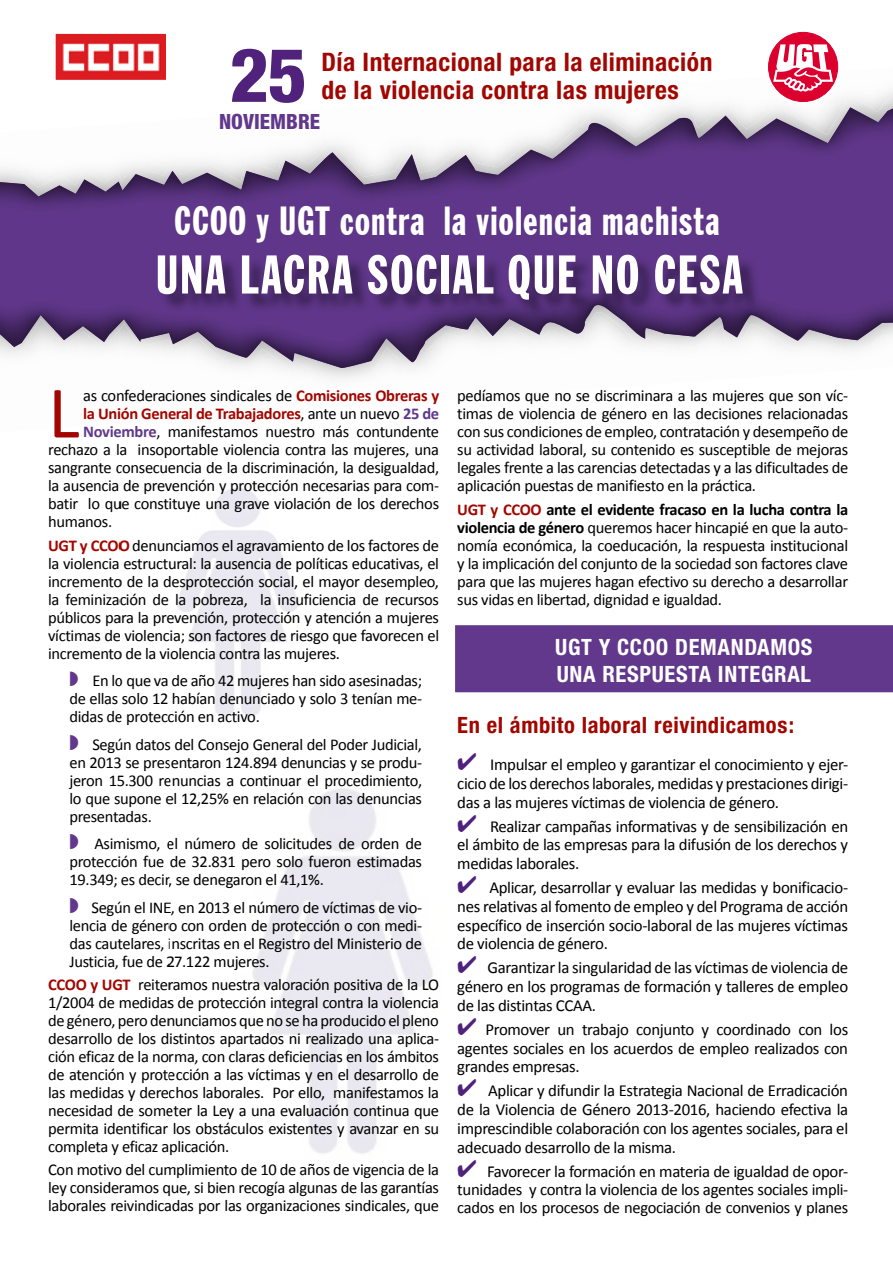
<style>
.page{position:relative;width:893px;height:1263px;background:#fff}
.page>*{position:absolute;margin:0;border:0;box-sizing:border-box;transform-origin:0 0}
.t1{font:800 condensed 75px "Helvetica Neue";color:#50227b}
.t2{font:74.55px "Calibri";color:#a20600}
.t3{font:extra-condensed 54px "Franklin Gothic BT";letter-spacing:.025em;color:#fff}
.t4{font:extra-condensed 40.5px "Franklin Gothic BT";letter-spacing:.015em;color:#fff}
.t5{font:700 condensed 25.5px/28.5px "Helvetica Neue";letter-spacing:.02em;color:#a20600}
.t6{font:700 condensed 22.5px/27px "Helvetica Neue";letter-spacing:.03em;color:#fff}
.t7{font:700 condensed 22.5px "Helvetica Neue";letter-spacing:.03em;color:#a20600}
.t8{font:800 condensed 21px "Helvetica Neue";color:#61388b}
.t9{font:16.8px/18.8px "Calibri";letter-spacing:-.02em;color:#000;text-align:justify}
.t10{font:16.5px/18px "Calibri";letter-spacing:-.02em;color:#000;text-align:justify}
.t11{font:700 16.5px "Calibri";letter-spacing:-.02em;color:#a20600}
.s1{font-weight:700;color:#a20600}
.s2{font-weight:400;color:#000}
.s3{color:#61388b}
.s4{font-weight:700;color:#61388b}
.s5{font-weight:700}
.s6{color:#50227b}
.s7{font-size:16.5px}
</style>
<div class="page">
<img style="left:0;top:95px;width:893px;height:273px">
<img style="left:57px;top:35px;width:108px;height:44px">
<div style="left:55px;top:33px;width:112px;height:48px;border:1px solid #fff"></div>
<svg style="left:767px;top:31px;width:72px;height:72px"></svg>
<div style="left:766px;top:30px;width:74px;height:74px;border:1px solid #fff;border-radius:50%"></div>
<div style="left:768px;top:32px;width:70px;height:70px;background:#dc002e;border-radius:50%"></div>
<div style="left:768px;top:32px;width:70px;height:70px;border:1px solid #dc002e;border-radius:50%"></div>
<svg style="left:773px;top:44px;width:60px;height:49px"></svg>
<svg style="left:217px;top:95px;width:106px;height:71px"></svg>
<div style="left:159px;top:255px;width:604px;height:65px;background:#000;opacity:.4"></div>
<div style="left:455px;top:625px;width:438px;height:68px;background:#61388b"></div>
<img style="left:252px;top:788px;width:181px;height:366px">
<img style="left:176px;top:488px;width:123px;height:228px">
<h1 class="t1" style="left:229px;top:29px;width:79px">25</h1>
<p class="t8" style="left:219px;top:109px;width:103px">NOVIEMBRE</p>
<h3 class="t5" style="left:321px;top:47px;width:392px">Día Internacional para la eliminación de la violencia contra las mujeres</h3>
<h3 class="t4" style="left:174px;top:197px;width:547px">CCOO y UGT contra la violencia machista</h3>
<h3 class="t3" style="left:156px;top:243px;width:589px">UNA LACRA SOCIAL QUE NO CESA</h3>
<h2 class="t2" style="left:48px;top:366px;width:33px">L</h2>
<p class="t10" style="left:83px;top:386px;width:357px">as confederaciones sindicales de <span class="s1">Comisiones Obreras y</span></p>
<p class="t11" style="left:83px;top:404px;width:357px">la Unión General de Trabajadores<span class="s2">, ante un nuevo</span> <span class="s3">25 de</span></p>
<p class="t10" style="left:83px;top:422px;width:357px"><span class="s4">Noviembre</span>, manifestamos nuestro más contundente</p>
<p class="t10" style="left:48px;top:440px;width:392px">rechazo a la insoportable violencia contra las mujeres, una</p>
<p class="t10" style="left:48px;top:458px;width:392px">sangrante consecuencia de la discriminación, la desigualdad,</p>
<p class="t10" style="left:48px;top:476px;width:393px">la ausencia de prevención y protección necesarias para com-</p>
<p class="t10" style="left:48px;top:494px;width:392px">batir lo que constituye una grave violación de los derechos</p>
<p class="t10" style="left:48px;top:512px;width:66px">humanos.</p>
<p class="t10" style="left:48px;top:535px;width:392px"><span class="s1">UGT y CCOO</span> denunciamos el agravamiento de los factores de la violencia estructural: la ausencia de políticas educativas, el incremento de la desprotección social, el mayor desempleo, la feminización de la pobreza, la insuficiencia de recursos públicos para la prevención, protección y atención a mujeres víctimas de violencia; son factores de riesgo que favorecen el incremento de la violencia contra las mujeres.</p>
<p class="t10" style="left:69px;top:671px;width:354px;text-indent:23px">En lo que va de año 42 mujeres han sido asesinadas; de ellas solo 12 habían denunciado y solo 3 tenían me&shy;didas de protección en activo.</p>
<p class="t10" style="left:69px;top:734px;width:354px;text-indent:23px">Según datos del Consejo General del Poder Judicial, en 2013 se presentaron 124.894 denuncias y se produ&shy;jeron 15.300 renuncias a continuar el procedimiento, lo que supone el 12,25% en relación con las denuncias presentadas.</p>
<p class="t10" style="left:69px;top:834px;width:354px;text-indent:25px">Asimismo, el número de solicitudes de orden de protección fue de 32.831 pero solo fueron estimadas 19.349; es decir, se denegaron el 41,1%.</p>
<p class="t10" style="left:69px;top:898px;width:354px;text-indent:22px">Según el INE, en 2013 el número de víctimas de vio&shy;lencia de género con orden de protección o con medi&shy;das cautelares, inscritas en el Registro del Ministerio de Justicia, fue de 27.122 mujeres.</p>
<p class="t10" style="left:48px;top:975px;width:393px"><span class="s1">CCOO y UGT</span> reiteramos nuestra valoración positiva de la LO 1/2004 de medidas de protección integral contra la violencia de género, pero denunciamos que no se ha producido el pleno desarrollo de los distintos apartados ni realizado una aplica&shy;ción eficaz de la norma, con claras deficiencias en los ámbitos de atención y protección a las víctimas y en el desarrollo de las medidas y derechos laborales. Por ello, manifestamos la necesidad de someter la Ley a una evaluación continua que permita identificar los obstáculos existentes y avanzar en su completa y eficaz aplicación.</p>
<p class="t10" style="left:48px;top:1160px;width:392px">Con motivo del cumplimiento de 10 de años de vigencia de la ley consideramos que, si bien recogía algunas de las garantías laborales reivindicadas por las organizaciones sindicales, que</p>
<p class="t10" style="left:457px;top:386px;width:393px">pedíamos que no se discriminara a las mujeres que son víc&shy;timas de violencia de género en las decisiones relacionadas con sus condiciones de empleo, contratación y desempeño de su actividad laboral, su contenido es susceptible de mejoras legales frente a las carencias detectadas y a las dificultades de aplicación puestas de manifiesto en la práctica.</p>
<p class="t10" style="left:457px;top:499px;width:393px"><span class="s1">UGT y CCOO</span> <span class="s5">ante el evidente fracaso en la lucha contra la violencia de género</span> queremos hacer hincapié en que la auto&shy;nomía económica, la coeducación, la respuesta institucional y la implicación del conjunto de la sociedad son factores clave para que las mujeres hagan efectivo su derecho a desarrollar sus vidas en libertad, dignidad e igualdad.</p>
<h3 class="t6" style="left:555px;top:633px;width:259px">UGT Y CCOO DEMANDAMOS<br>UNA RESPUESTA INTEGRAL</h3>
<h3 class="t7" style="left:457px;top:711px;width:339px">En el ámbito laboral reivindicamos:</h3>
<p class="t9" style="left:457px;top:754px;width:393px"><span class="s6">✔</span> Impulsar el empleo y garantizar el conocimiento y ejer&shy;cicio de los derechos laborales, medidas y prestaciones dirigi&shy;das a las mujeres víctimas de violencia de género.</p>
<p class="t9" style="left:457px;top:816px;width:392px"><span class="s6">✔</span> Realizar campañas informativas y de sensibilización en el ámbito de las empresas para la difusión de los derechos y medidas laborales.</p>
<p class="t9" style="left:457px;top:877px;width:393px"><span class="s6">✔</span> Aplicar, desarrollar y evaluar las medidas y bonificacio&shy;nes relativas al fomento de empleo y del Programa de acción específico de inserción socio-laboral de las mujeres víctimas de violencia de género.</p>
<p class="t9" style="left:457px;top:958px;width:392px"><span class="s6">✔</span> Garantizar la singularidad de las víctimas de violencia de género en los programas de formación y talleres de empleo de las distintas CCAA.</p>
<p class="t9" style="left:457px;top:1019px;width:392px"><span class="s6">✔</span> Promover un trabajo conjunto y coordinado con los agentes sociales en los acuerdos de empleo realizados con grandes empresas.</p>
<p class="t9" style="left:457px;top:1081px;width:392px"><span class="s6">✔</span> Aplicar y difundir la Estrategia Nacional de Erradicación de la Violencia de Género 2013-2016, haciendo efectiva la imprescindible colaboración con los agentes sociales, para el adecuado desarrollo de la misma.</p>
<p class="t9" style="left:457px;top:1161px;width:393px"><span class="s6">✔</span> Favorecer la formación en materia de igualdad de opor&shy;tunidades y contra la violencia de los agentes sociales <span class="s7">impli-</span></p>
<p class="t10" style="left:457px;top:1198px;width:392px">cados en los procesos de negociación de convenios y planes</p>
</div>
